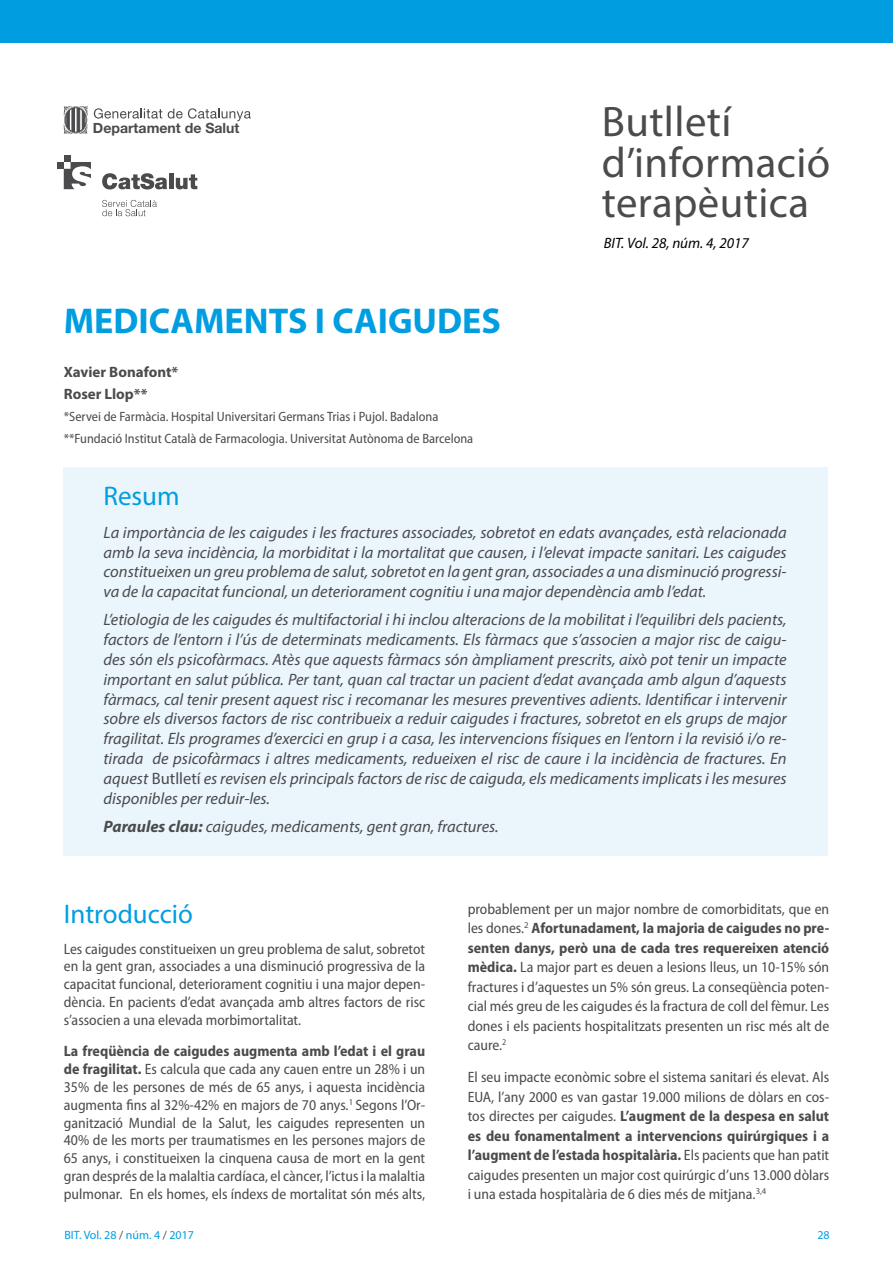
<style>
.page{position:relative;width:893px;height:1263px;background:#fff}
.page>*{position:absolute;margin:0;border:0;box-sizing:border-box;transform-origin:0 0}
.t1{font:42.75px/40.5px "Myriad Pro";letter-spacing:.01em;color:#4b4b4d}
.t2{font:700 36px "Myriad Pro";color:#009ee0}
.t3{font:27px "Myriad Pro";color:#009ee0}
.t4{font:italic 16.5px/19.8px "Myriad Pro";color:#4b4b4d;text-align:justify}
.t5{font:semi-condensed 15px/19.5px "Myriad Pro";color:#4b4b4d;text-align:justify}
.t6{font:700 15px/21.9px "Myriad Pro";color:#4b4b4d}
.t7{font:italic 15px "Myriad Pro";color:#000}
.t8{font:700 14.1px "Helvetica Neue LT Std";color:#4b4b4d}
.t9{font:semi-condensed 13.5px/21.9px "Myriad Pro";color:#4b4b4d}
.t10{font:12px "Myriad Pro";color:#009ee0}
.s1{font-style:normal}
.s2{font-weight:700}
.s3{color:#4b4b4d}
</style>
<div class="page">
<div style="left:64px;top:468px;width:764px;height:388px;background:#ebf6fc"></div>
<div style="left:0;top:0;width:893px;height:42px;background:#009ee0"></div>
<svg style="left:168px;top:108px;width:83px;height:13px"></svg>
<svg style="left:64px;top:106px;width:24px;height:28px"></svg>
<svg style="left:94px;top:108px;width:68px;height:11px"></svg>
<svg style="left:102px;top:173px;width:65px;height:16px"></svg>
<hr style="left:169px;top:174px;width:4px;height:15px;background:#4b4b4d">
<svg style="left:176px;top:174px;width:21px;height:15px"></svg>
<div style="left:64px;top:155px;width:7px;height:7px;background:#4b4b4d"></div>
<div style="left:57px;top:162px;width:7px;height:7px;background:#4b4b4d"></div>
<svg style="left:64px;top:162px;width:27px;height:27px"></svg>
<svg style="left:102px;top:200px;width:55px;height:16px"></svg>
<p class="t8" style="left:93px;top:119px;width:148px">Departament de Salut</p>
<h2 class="t2" style="left:64px;top:297px;width:439px">MEDICAMENTS I CAIGUDES</h2>
<p class="t6" style="left:64px;top:360px;width:116px">Xavier Bonafont*<br>Roser Llop**</p>
<p class="t9" style="left:64px;top:406px;width:411px">*Servei de Farmàcia. Hospital Universitari Germans Trias i Pujol. Badalona **Fundació Institut Català de Farmacologia. Universitat Autònoma de Barcelona</p>
<h1 class="t1" style="left:602px;top:101px;width:230px">Butlletí d’informació terapèutica</h1>
<p class="t7" style="left:604px;top:234px;width:147px">BIT. Vol. 28, núm. 4, 2017</p>
<h3 class="t3" style="left:103px;top:479px;width:78px">Resum</h3>
<p class="t4" style="left:103px;top:522px;width:685px">La importància de les caigudes i les fractures associades, sobretot en edats avançades, està relacionada amb la seva incidència, la morbiditat i la mortalitat que causen, i l’elevat impacte sanitari. Les caigudes constitueixen un greu problema de salut, sobretot en la gent gran, associades a una disminució progressi&shy;va de la capacitat funcional, un deteriorament cognitiu i una major dependència amb l’edat.</p>
<p class="t4" style="left:103px;top:610px;width:685px">L’etiologia de les caigudes és multifactorial i hi inclou alteracions de la mobilitat i l’equilibri dels pacients, factors de l’entorn i l’ús de determinats medicaments. Els fàrmacs que s’associen a major risc de caigu&shy;des són els psicofàrmacs. Atès que aquests fàrmacs són àmpliament prescrits, això pot tenir un impacte important en salut pública. Per tant, quan cal tractar un pacient d’edat avançada amb algun d’aquests fàrmacs, cal tenir present aquest risc i recomanar les mesures preventives adients. Identificar i intervenir sobre els diversos factors de risc contribueix a reduir caigudes i fractures, sobretot en els grups de major fragilitat. Els programes d’exercici en grup i a casa, les intervencions físiques en l’entorn i la revisió i/o re&shy;tirada de psicofàrmacs i altres medicaments, redueixen el risc de caure i la incidència de fractures. En aquest <span class="s1">Butlletí</span> es revisen els principals factors de risc de caiguda, els medicaments implicats i les mesures disponibles per reduir-les.</p>
<p class="t4" style="left:103px;top:816px;width:397px"><span class="s2">Paraules clau:</span> caigudes, medicaments, gent gran, fractures.</p>
<h3 class="t3" style="left:64px;top:897px;width:131px">Introducció</h3>
<p class="t5" style="left:64px;top:940px;width:363px;line-height:17.9px">Les caigudes constitueixen un greu problema de salut, sobretot en la gent gran, associades a una disminució progressiva de la capacitat funcional, deteriorament cognitiu i una major depen&shy;dència. En pacients d’edat avançada amb altres factors de risc s’associen a una elevada morbimortalitat.</p>
<p class="t5" style="left:64px;top:1042px;width:363px;line-height:17.9px"><span class="s2">La freqüència de caigudes augmenta amb l’edat i el grau de fragilitat.</span> Es calcula que cada any cauen entre un 28% i un 35% de les persones de més de 65 anys, i aquesta incidència augmenta fins al 32%-42% en majors de 70 anys.<sup>1</sup> Segons l’Or&shy;ganització Mundial de la Salut, les caigudes representen un 40% de les morts per traumatismes en les persones majors de 65 anys, i constitueixen la cinquena causa de mort en la gent gran després de la malaltia cardíaca, el càncer, l’ictus i la malaltia pulmonar. En els homes, els índexs de mortalitat són més alts,</p>
<p class="t5" style="left:468px;top:899px;width:363px">probablement per un major nombre de comorbiditats, que en les dones.<sup>2</sup> <span class="s2">Afortunadament, la majoria de caigudes no pre&shy;senten danys, però una de cada tres requereixen atenció mèdica.</span> La major part es deuen a lesions lleus, un 10-15% són fractures i d’aquestes un 5% són greus. La conseqüència poten&shy;cial més greu de les caigudes és la fractura de coll del fèmur. Les dones i els pacients hospitalitzats presenten un risc més alt de caure.<sup>2</sup></p>
<p class="t5" style="left:468px;top:1068px;width:363px">El seu impacte econòmic sobre el sistema sanitari és elevat. Als EUA, l’any 2000 es van gastar 19.000 milions de dòlars en cos&shy;tos directes per caigudes. <span class="s2">L’augment de la despesa en salut es deu fonamentalment a intervencions quirúrgiques i a l’augment de l’estada hospitalària.</span> Els pacients que han patit caigudes presenten un major cost quirúrgic d’uns 13.000 dòlars i una estada hospitalària de 6 dies més de mitjana.<sup>3</sup><sup>,</sup><sup>4</sup></p>
<p class="t10" style="left:64px;top:1227px;width:131px">BIT. Vol. 28 <span class="s3">/</span> núm. 4 <span class="s3">/</span> 2017</p>
<p class="t10" style="left:817px;top:1227px;width:14px">28</p>
</div>
